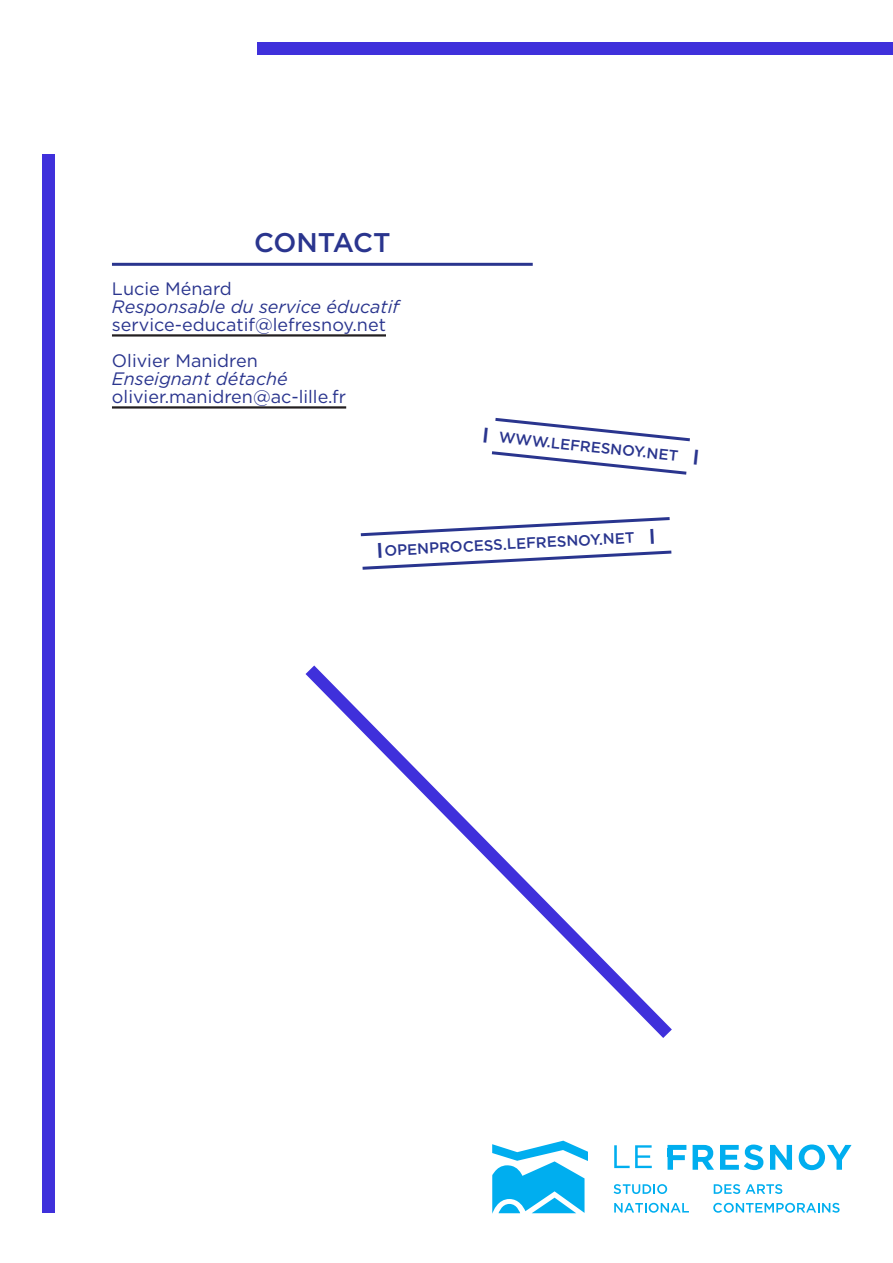
<style>
.page{position:relative;width:893px;height:1263px;background:#fff}
.page>*{position:absolute;margin:0;border:0;box-sizing:border-box;transform-origin:0 0}
.P1_-_titre_1{font:500 27px "Gotham";letter-spacing:-.01em;color:#2a358e}
.P1_-_informations{font:18px "Gotham";color:#2a358e}
.P1_-_informations-2{font:italic 18px "Gotham";color:#2a358e}
.t1{font:500 15px "Gotham";color:#29358f}
.t2{font:500 15px "Gotham";color:#2a358e}
.s1{font-size:16.05px}
</style>
<div class="page">
<div style="left:257px;top:43px;width:636px;height:12px;background:#3f30db"></div>
<div style="left:43px;top:154px;width:12px;height:1059px;background:#3f30db"></div>
<svg style="left:306px;top:665px;width:366px;height:373px"></svg>
<svg style="left:614px;top:1184px;width:53px;height:10px"></svg>
<svg style="left:614px;top:1203px;width:75px;height:10px"></svg>
<svg style="left:714px;top:1184px;width:68px;height:10px"></svg>
<svg style="left:713px;top:1203px;width:127px;height:10px"></svg>
<svg style="left:693px;top:1145px;width:21px;height:25px"></svg>
<svg style="left:720px;top:1144px;width:43px;height:26px"></svg>
<svg style="left:770px;top:1145px;width:22px;height:25px"></svg>
<svg style="left:799px;top:1144px;width:52px;height:26px"></svg>
<svg style="left:667px;top:1145px;width:19px;height:25px"></svg>
<svg style="left:614px;top:1145px;width:38px;height:23px"></svg>
<svg style="left:492px;top:1141px;width:96px;height:72px"></svg>
<hr style="left:112px;top:263px;width:421px;height:3px;background:#2a358e">
<hr style="left:112px;top:334px;width:274px;height:3px;background:#231f20">
<hr style="left:112px;top:406px;width:234px;height:3px;background:#231f20">
<svg style="left:491px;top:451px;width:196px;height:24px"></svg>
<svg style="left:495px;top:418px;width:195px;height:24px"></svg>
<svg style="left:362px;top:550px;width:310px;height:20px"></svg>
<svg style="left:360px;top:517px;width:310px;height:20px"></svg>
<p class="P1_-_titre_1" style="left:254px;top:227px;width:138px">CONTACT</p>
<p class="P1_-_informations" style="left:112px;top:278px;width:121px">Lucie Ménard</p>
<p class="P1_-_informations-2" style="left:112px;top:296px;width:289px">Responsable du service éducatif</p>
<p class="P1_-_informations" style="left:112px;top:314px;width:275px">service-educatif@lefresnoy.net</p>
<p class="P1_-_informations" style="left:112px;top:350px;width:147px">Olivier Manidren</p>
<p class="P1_-_informations-2" style="left:112px;top:368px;width:177px">Enseignant détaché</p>
<p class="P1_-_informations" style="left:112px;top:386px;width:236px">olivier.manidren@ac-lille.fr</p>
<p class="t2" style="left:482px;top:426px;width:222px;rotate:6deg"><span class="s1">|</span> WWW.LEFRESNOY.NET <span class="s1">|</span></p>
<p class="t1" style="left:375px;top:542px;width:284px;rotate:-3deg"><span class="s1">|</span>OPENPROCESS.LEFRESNOY.NET <span class="s1">|</span></p>
</div>
